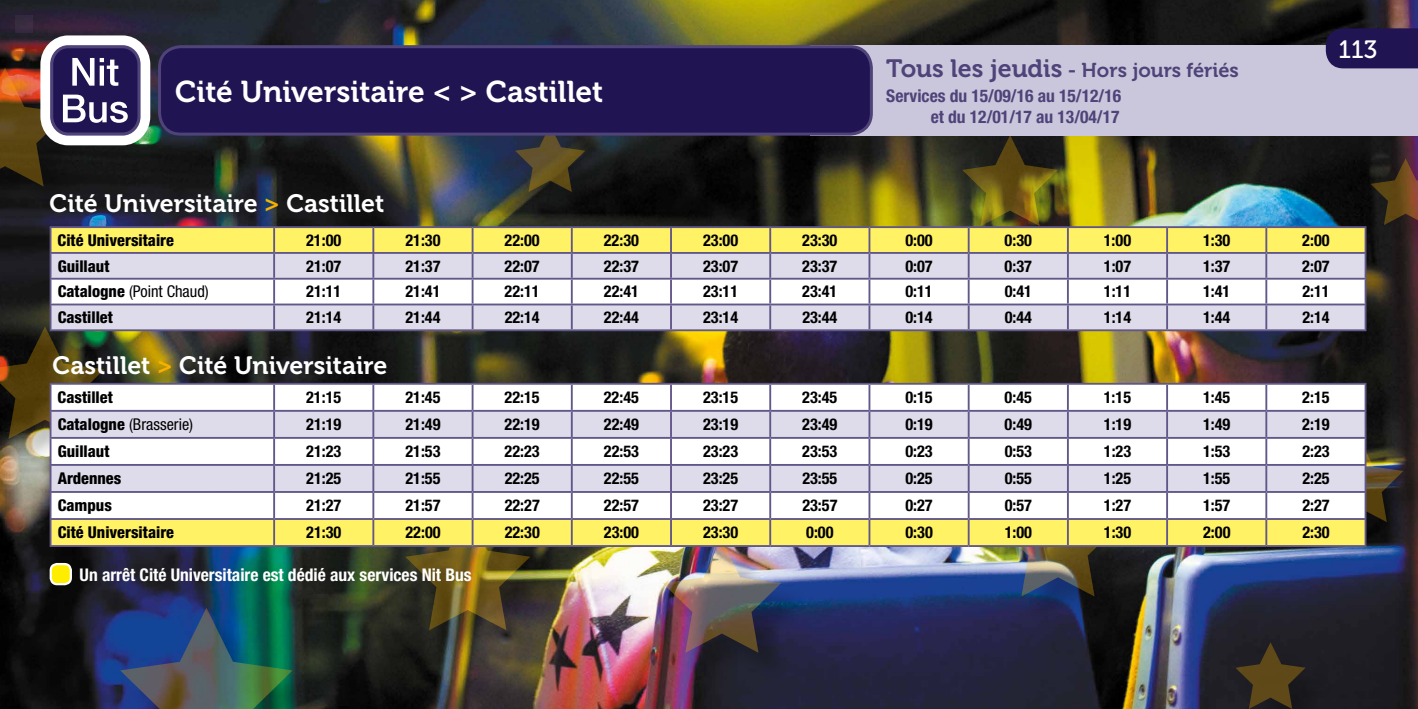
<style>
.page{position:relative;width:1418px;height:709px;background:#fff}
.page>*{position:absolute;margin:0;border:0;box-sizing:border-box;transform-origin:0 0}
.t1{font:30px "Museo 700";color:#fff}
.t2{font:25px "Museo 700";color:#fff}
.t3{font:25px "Museo 500";color:#fff}
.t4{font:20px "Museo 700";color:#4f4379}
.t5{font:700 condensed 17.5px/21px "Helvetica Neue LT Std";color:#4f4379;text-align:right}
.t6{font:700 condensed 17.5px "Helvetica Neue LT Std";color:#fff}
.t7{font:700 condensed 16.25px "Helvetica Neue LT Std";color:#000}
.t8{font:800 condensed 16.25px "Helvetica Neue LT Std";color:#000}
.t9{font:condensed 16.25px "Helvetica Neue LT Std";color:#000}
.s1{font-size:25px}
.s2{color:#f9b000}
.s3{font-weight:800}
</style>
<div class="page">
<img style="left:0;top:0;width:1417px;height:28px">
<div style="left:15px;top:15px;width:18px;height:18px;background:#372b3f"></div>
<img style="left:0;top:28px;width:1417px;height:681px">
<hr style="left:1265px;top:520px;width:2px;height:25px;background:#625789">
<hr style="left:1364px;top:520px;width:2px;height:25px;background:#625789">
<hr style="left:50px;top:545px;width:224px;height:2px;background:#625789">
<hr style="left:274px;top:545px;width:99px;height:2px;background:#625789">
<hr style="left:373px;top:545px;width:99px;height:2px;background:#625789">
<hr style="left:472px;top:545px;width:100px;height:2px;background:#625789">
<hr style="left:572px;top:545px;width:99px;height:2px;background:#625789">
<hr style="left:671px;top:545px;width:99px;height:2px;background:#625789">
<hr style="left:770px;top:545px;width:99px;height:2px;background:#625789">
<hr style="left:869px;top:545px;width:99px;height:2px;background:#625789">
<hr style="left:968px;top:545px;width:99px;height:2px;background:#625789">
<hr style="left:1067px;top:545px;width:100px;height:2px;background:#625789">
<hr style="left:1167px;top:545px;width:99px;height:2px;background:#625789">
<hr style="left:1266px;top:545px;width:100px;height:2px;background:#625789">
<div style="left:51px;top:564px;width:20px;height:20px;background:#ffed00;border-radius:6px"></div>
<div style="left:50px;top:563px;width:22px;height:22px;border:2px solid #fff;border-radius:6px"></div>
<h1 class="t1" style="left:175px;top:75px;width:429px">Cité Universitaire &lt; &gt; Castillet</h1>
<p class="t4" style="left:886px;top:59px;width:354px"><span class="s1">Tous les jeudis</span> - Hors jours fériés</p>
<p class="t5" style="left:886px;top:85px;width:236px">Services du 15/09/16 au 15/12/16 et du 12/01/17 au 13/04/17</p>
<h2 class="t3" style="left:1338px;top:35px;width:40px">113</h2>
<h2 class="t2" style="left:50px;top:189px;width:336px">Cité Universitaire <span class="s2">&gt;</span> Castillet</h2>
<p class="t8" style="left:58px;top:230px;width:118px">Cité Universitaire</p>
<p class="t7" style="left:306px;top:230px;width:37px">21:00</p>
<p class="t7" style="left:405px;top:230px;width:37px">21:30</p>
<p class="t7" style="left:504px;top:230px;width:37px">22:00</p>
<p class="t7" style="left:604px;top:230px;width:37px">22:30</p>
<p class="t7" style="left:703px;top:230px;width:37px">23:00</p>
<p class="t7" style="left:802px;top:230px;width:37px">23:30</p>
<p class="t7" style="left:905px;top:230px;width:29px">0:00</p>
<p class="t7" style="left:1004px;top:230px;width:29px">0:30</p>
<p class="t7" style="left:1103px;top:230px;width:29px">1:00</p>
<p class="t7" style="left:1203px;top:230px;width:29px">1:30</p>
<p class="t7" style="left:1302px;top:230px;width:29px">2:00</p>
<p class="t8" style="left:58px;top:256px;width:53px">Guillaut</p>
<p class="t7" style="left:306px;top:256px;width:37px">21:07</p>
<p class="t7" style="left:405px;top:256px;width:37px">21:37</p>
<p class="t7" style="left:504px;top:256px;width:37px">22:07</p>
<p class="t7" style="left:604px;top:256px;width:37px">22:37</p>
<p class="t7" style="left:703px;top:256px;width:37px">23:07</p>
<p class="t7" style="left:802px;top:256px;width:37px">23:37</p>
<p class="t7" style="left:905px;top:256px;width:29px">0:07</p>
<p class="t7" style="left:1004px;top:256px;width:29px">0:37</p>
<p class="t7" style="left:1103px;top:256px;width:29px">1:07</p>
<p class="t7" style="left:1203px;top:256px;width:29px">1:37</p>
<p class="t7" style="left:1302px;top:256px;width:29px">2:07</p>
<p class="t9" style="left:58px;top:282px;width:153px"><span class="s3">Catalogne</span> (Point Chaud)</p>
<p class="t7" style="left:306px;top:282px;width:37px">21:11</p>
<p class="t7" style="left:405px;top:282px;width:37px">21:41</p>
<p class="t7" style="left:504px;top:282px;width:37px">22:11</p>
<p class="t7" style="left:604px;top:282px;width:37px">22:41</p>
<p class="t7" style="left:703px;top:282px;width:37px">23:11</p>
<p class="t7" style="left:802px;top:282px;width:37px">23:41</p>
<p class="t7" style="left:905px;top:282px;width:29px">0:11</p>
<p class="t7" style="left:1004px;top:282px;width:29px">0:41</p>
<p class="t7" style="left:1103px;top:282px;width:29px">1:11</p>
<p class="t7" style="left:1203px;top:282px;width:29px">1:41</p>
<p class="t7" style="left:1302px;top:282px;width:29px">2:11</p>
<p class="t8" style="left:58px;top:307px;width:57px">Castillet</p>
<p class="t7" style="left:306px;top:307px;width:37px">21:14</p>
<p class="t7" style="left:405px;top:307px;width:37px">21:44</p>
<p class="t7" style="left:504px;top:307px;width:37px">22:14</p>
<p class="t7" style="left:604px;top:307px;width:37px">22:44</p>
<p class="t7" style="left:703px;top:307px;width:37px">23:14</p>
<p class="t7" style="left:802px;top:307px;width:37px">23:44</p>
<p class="t7" style="left:905px;top:307px;width:29px">0:14</p>
<p class="t7" style="left:1004px;top:307px;width:29px">0:44</p>
<p class="t7" style="left:1103px;top:307px;width:29px">1:14</p>
<p class="t7" style="left:1203px;top:307px;width:29px">1:44</p>
<p class="t7" style="left:1302px;top:307px;width:29px">2:14</p>
<h2 class="t2" style="left:53px;top:351px;width:336px">Castillet <span class="s2">&gt;</span> Cité Universitaire</h2>
<p class="t8" style="left:58px;top:387px;width:57px">Castillet</p>
<p class="t7" style="left:306px;top:387px;width:37px">21:15</p>
<p class="t7" style="left:405px;top:387px;width:37px">21:45</p>
<p class="t7" style="left:504px;top:387px;width:37px">22:15</p>
<p class="t7" style="left:604px;top:387px;width:37px">22:45</p>
<p class="t7" style="left:703px;top:387px;width:37px">23:15</p>
<p class="t7" style="left:802px;top:387px;width:37px">23:45</p>
<p class="t7" style="left:905px;top:387px;width:29px">0:15</p>
<p class="t7" style="left:1004px;top:387px;width:29px">0:45</p>
<p class="t7" style="left:1103px;top:387px;width:29px">1:15</p>
<p class="t7" style="left:1203px;top:387px;width:29px">1:45</p>
<p class="t7" style="left:1302px;top:387px;width:29px">2:15</p>
<p class="t9" style="left:58px;top:415px;width:137px"><span class="s3">Catalogne</span> (Brasserie)</p>
<p class="t7" style="left:306px;top:414px;width:37px">21:19</p>
<p class="t7" style="left:405px;top:414px;width:37px">21:49</p>
<p class="t7" style="left:504px;top:414px;width:37px">22:19</p>
<p class="t7" style="left:604px;top:414px;width:37px">22:49</p>
<p class="t7" style="left:703px;top:414px;width:37px">23:19</p>
<p class="t7" style="left:802px;top:414px;width:37px">23:49</p>
<p class="t7" style="left:905px;top:414px;width:29px">0:19</p>
<p class="t7" style="left:1004px;top:414px;width:29px">0:49</p>
<p class="t7" style="left:1103px;top:414px;width:29px">1:19</p>
<p class="t7" style="left:1203px;top:414px;width:29px">1:49</p>
<p class="t7" style="left:1302px;top:414px;width:29px">2:19</p>
<p class="t8" style="left:58px;top:441px;width:53px">Guillaut</p>
<p class="t7" style="left:306px;top:441px;width:37px">21:23</p>
<p class="t7" style="left:405px;top:441px;width:37px">21:53</p>
<p class="t7" style="left:504px;top:441px;width:37px">22:23</p>
<p class="t7" style="left:604px;top:441px;width:37px">22:53</p>
<p class="t7" style="left:703px;top:441px;width:37px">23:23</p>
<p class="t7" style="left:802px;top:441px;width:37px">23:53</p>
<p class="t7" style="left:905px;top:441px;width:29px">0:23</p>
<p class="t7" style="left:1004px;top:441px;width:29px">0:53</p>
<p class="t7" style="left:1103px;top:441px;width:29px">1:23</p>
<p class="t7" style="left:1203px;top:441px;width:29px">1:53</p>
<p class="t7" style="left:1302px;top:441px;width:29px">2:23</p>
<p class="t8" style="left:58px;top:468px;width:65px">Ardennes</p>
<p class="t7" style="left:306px;top:468px;width:37px">21:25</p>
<p class="t7" style="left:405px;top:468px;width:37px">21:55</p>
<p class="t7" style="left:504px;top:468px;width:37px">22:25</p>
<p class="t7" style="left:604px;top:468px;width:37px">22:55</p>
<p class="t7" style="left:703px;top:468px;width:37px">23:25</p>
<p class="t7" style="left:802px;top:468px;width:37px">23:55</p>
<p class="t7" style="left:905px;top:468px;width:29px">0:25</p>
<p class="t7" style="left:1004px;top:468px;width:29px">0:55</p>
<p class="t7" style="left:1103px;top:468px;width:29px">1:25</p>
<p class="t7" style="left:1203px;top:468px;width:29px">1:55</p>
<p class="t7" style="left:1302px;top:468px;width:29px">2:25</p>
<p class="t8" style="left:58px;top:495px;width:56px">Campus</p>
<p class="t7" style="left:306px;top:495px;width:37px">21:27</p>
<p class="t7" style="left:405px;top:495px;width:37px">21:57</p>
<p class="t7" style="left:504px;top:495px;width:37px">22:27</p>
<p class="t7" style="left:604px;top:495px;width:37px">22:57</p>
<p class="t7" style="left:703px;top:495px;width:37px">23:27</p>
<p class="t7" style="left:802px;top:495px;width:37px">23:57</p>
<p class="t7" style="left:905px;top:495px;width:29px">0:27</p>
<p class="t7" style="left:1004px;top:495px;width:29px">0:57</p>
<p class="t7" style="left:1103px;top:495px;width:29px">1:27</p>
<p class="t7" style="left:1203px;top:495px;width:29px">1:57</p>
<p class="t7" style="left:1302px;top:495px;width:29px">2:27</p>
<p class="t8" style="left:58px;top:522px;width:118px">Cité Universitaire</p>
<p class="t7" style="left:306px;top:522px;width:37px">21:30</p>
<p class="t7" style="left:405px;top:522px;width:37px">22:00</p>
<p class="t7" style="left:504px;top:522px;width:37px">22:30</p>
<p class="t7" style="left:604px;top:522px;width:37px">23:00</p>
<p class="t7" style="left:703px;top:522px;width:37px">23:30</p>
<p class="t7" style="left:806px;top:522px;width:29px">0:00</p>
<p class="t7" style="left:905px;top:522px;width:29px">0:30</p>
<p class="t7" style="left:1004px;top:522px;width:29px">1:00</p>
<p class="t7" style="left:1103px;top:522px;width:29px">1:30</p>
<p class="t7" style="left:1203px;top:522px;width:29px">2:00</p>
<p class="t7" style="left:1302px;top:522px;width:29px">2:30</p>
<p class="t6" style="left:80px;top:564px;width:393px">Un arrêt Cité Universitaire est dédié aux services Nit Bus</p>
</div>
